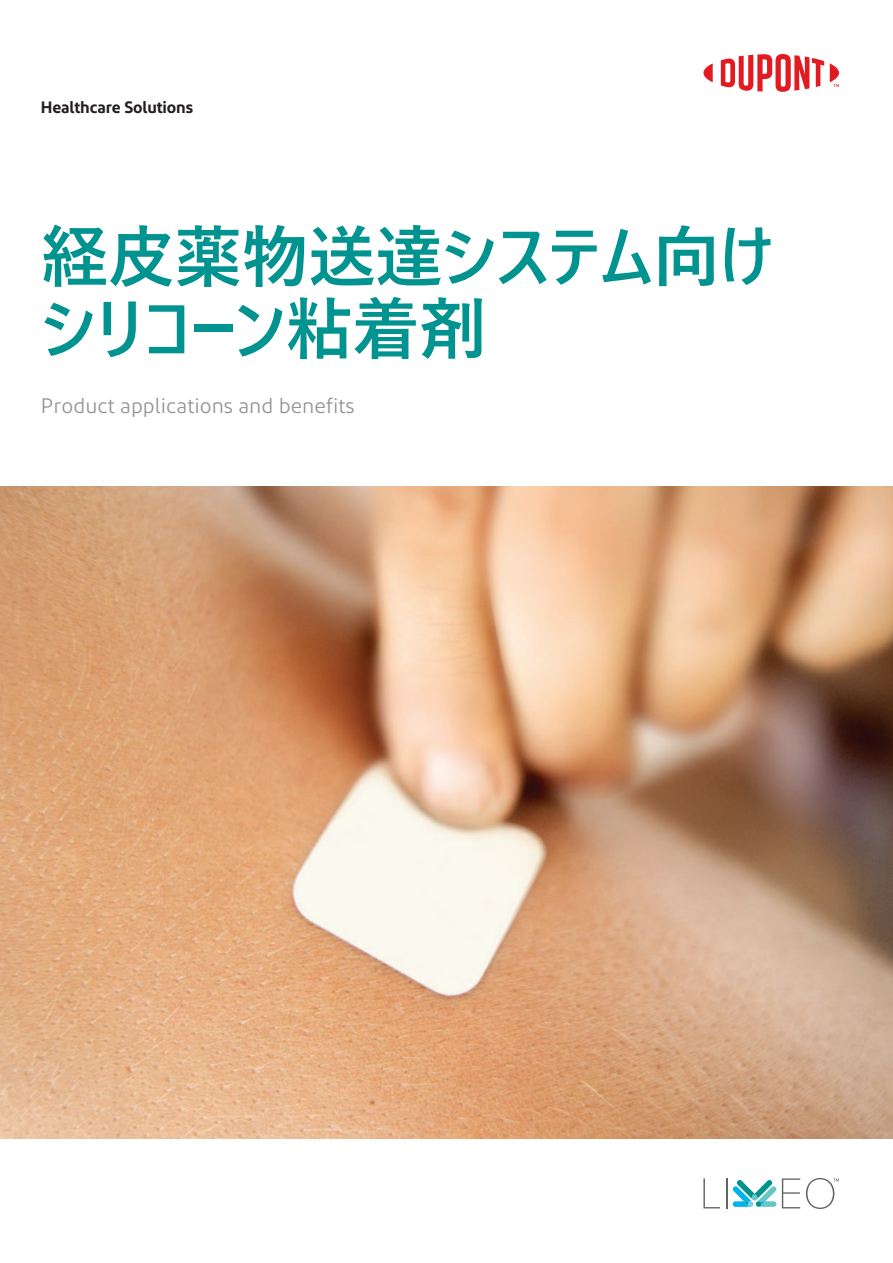
<style>
.page{position:relative;width:893px;height:1263px;background:#fff}
.page>*{position:absolute;margin:0;border:0;box-sizing:border-box;transform-origin:0 0}
.t1{font:700 67.5px/72.2px "Yu Gothic UI";letter-spacing:-.01em;color:#00938f}
.t2{font:21px "Diodrum";color:#939598}
.t3{font:600 16.5px "Diodrum";letter-spacing:-.01em;color:#231f20}
</style>
<div class="page">
<img style="left:0;top:486px;width:893px;height:653px">
<svg style="left:703px;top:63px;width:10px;height:19px"></svg>
<svg style="left:721px;top:54px;width:103px;height:38px"></svg>
<svg style="left:830px;top:63px;width:9px;height:24px"></svg>
<svg style="left:703px;top:1178px;width:17px;height:30px"></svg>
<hr style="left:726px;top:1178px;width:1px;height:30px;background:#636366">
<svg style="left:806px;top:1178px;width:33px;height:31px"></svg>
<svg style="left:732px;top:1178px;width:68px;height:30px"></svg>
<p class="t3" style="left:41px;top:96px;width:154px">Healthcare Solutions</p>
<h1 class="t1" style="left:41px;top:222px;width:734px">経皮薬物送達システム向けシリコーン粘着剤</h1>
<p class="t2" style="left:41px;top:393px;width:315px">Product applications and benefits</p>
</div>
